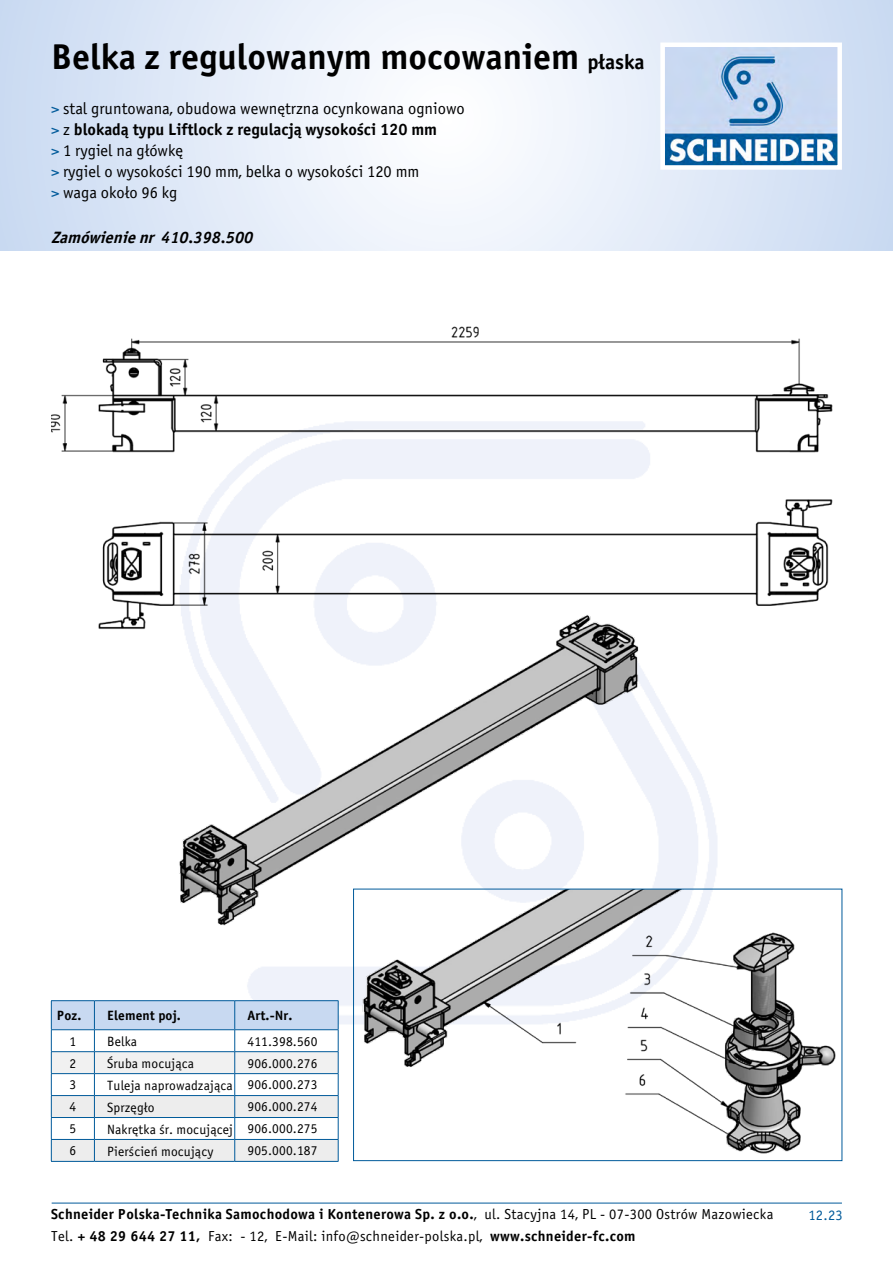
<style>
.page{position:relative;width:893px;height:1263px;background:#fff}
.page>*{position:absolute;margin:0;border:0;box-sizing:border-box;transform-origin:0 0}
.t1{font:36px "Officina Sans Bold ITC";color:#000}
.t2{font:16.5px/21px "Officina Sans Book ITC";color:#000}
.t3{font:16.5px "Officina Sans Bold ITC";color:#000}
.t4{font:italic 16.5px "Officina Sans Bold ITC";color:#000}
.t5{font:14.55px "Officina Sans Bold ITC";letter-spacing:.02em;color:#000}
.t6{font:14.55px "Officina Sans Book ITC";letter-spacing:.02em;color:#000}
.t7{font:14.55px "Officina Sans Book ITC";color:#005a9a}
.t8{font:13.5px "Officina Sans Book ITC";letter-spacing:.01em;color:#000}
.t9{font:13.5px "Officina Sans Bold ITC";letter-spacing:.01em;color:#000}
.s1{font-size:21px}
.s2{color:#005a9a}
.s3{font-family:"Officina Sans Book ITC";color:#005a9a}
.s4{font-family:"Officina Sans Book ITC"}
.s5{font-style:inherit}
.s6{font-family:"Officina Sans Bold ITC"}
</style>
<div class="page">
<svg style="left:0;top:0;width:893px;height:251px"></svg>
<img style="left:665px;top:48px;width:172px;height:117px">
<div style="left:660px;top:43px;width:182px;height:127px;border:4px solid #fff"></div>
<img style="left:51px;top:326px;width:791px;height:600px">
<hr style="left:52px;top:1203px;width:790px;height:1px;background:#005a9a">
<img style="left:355px;top:891px;width:485px;height:263px">
<div style="left:353px;top:889px;width:489px;height:272px;border:1px solid #005a9a"></div>
<hr style="left:51px;top:1000px;width:43px;height:1px;background:#005a9a">
<hr style="left:51px;top:1161px;width:43px;height:1px;background:#005a9a">
<hr style="left:94px;top:1000px;width:141px;height:1px;background:#005a9a">
<hr style="left:94px;top:1161px;width:141px;height:1px;background:#005a9a">
<hr style="left:235px;top:1000px;width:103px;height:1px;background:#005a9a">
<svg style="left:51px;top:1001px;width:288px;height:160px"></svg>
<hr style="left:235px;top:1161px;width:103px;height:1px;background:#005a9a">
<h1 class="t1" style="left:51px;top:34px;width:595px">Belka z regulowanym mocowaniem <span class="s1">płaska</span></h1>
<p class="t2" style="left:51px;top:98px;width:415px"><span class="s2">&gt;</span> stal gruntowana, obudowa wewnętrzna ocynkowana ogniowo</p>
<p class="t3" style="left:51px;top:119px;width:388px"><span class="s3">&gt;</span> <span class="s4">z</span> blokadą typu Liftlock z regulacją wysokości 120 mm</p>
<p class="t2" style="left:51px;top:140px;width:370px"><span class="s2">&gt;</span> 1 rygiel na główkę<br><span class="s2">&gt;</span> rygiel o wysokości 190 mm, belka o wysokości 120 mm <span class="s2">&gt;</span> waga około 96 kg</p>
<p class="t4" style="left:51px;top:227px;width:204px">Zamówienienr <span class="s5">4 1 0 . 3 9 8 . 5 0 0</span></p>
<p class="t9" style="left:57px;top:1007px;width:26px">Poz.</p>
<p class="t9" style="left:107px;top:1007px;width:75px">Element poj.</p>
<p class="t9" style="left:247px;top:1007px;width:46px">Art.-Nr.</p>
<p class="t8" style="left:69px;top:1033px;width:8px">1</p>
<p class="t8" style="left:107px;top:1034px;width:31px">Belka</p>
<p class="t8" style="left:247px;top:1033px;width:72px">411.398.560</p>
<p class="t8" style="left:69px;top:1055px;width:8px">2</p>
<p class="t8" style="left:107px;top:1056px;width:88px">Śruba mocująca</p>
<p class="t8" style="left:247px;top:1055px;width:72px">906.000.276</p>
<p class="t8" style="left:69px;top:1077px;width:8px">3</p>
<p class="t8" style="left:107px;top:1078px;width:212px">Tuleja naprowadzająca 906.000.273</p>
<p class="t8" style="left:69px;top:1099px;width:8px">4</p>
<p class="t8" style="left:107px;top:1100px;width:49px">Sprzęgło</p>
<p class="t8" style="left:247px;top:1099px;width:72px">906.000.274</p>
<p class="t8" style="left:69px;top:1121px;width:8px">5</p>
<p class="t8" style="left:107px;top:1121px;width:212px">Nakrętka śr. mocującej 906.000.275</p>
<p class="t8" style="left:69px;top:1143px;width:8px">6</p>
<p class="t8" style="left:107px;top:1143px;width:108px">Pierścień mocujący</p>
<p class="t8" style="left:247px;top:1143px;width:72px">905.000.187</p>
<p class="t5" style="left:51px;top:1205px;width:724px">Schneider Polska-Technika Samochodowa i Kontenerowa Sp. z o.o.<span class="s4">, ul. Stacyjna 14, PL - 07-300 Ostrów Mazowiecka</span></p>
<p class="t7" style="left:808px;top:1207px;width:36px">12.23</p>
<p class="t6" style="left:51px;top:1227px;width:586px">Tel. <span class="s6">+ 48 29 644 27 11,</span> Fax: - 12, E-Mail: info@schneider-polska.pl, <span class="s6">www.schneider-fc.com</span></p>
</div>
